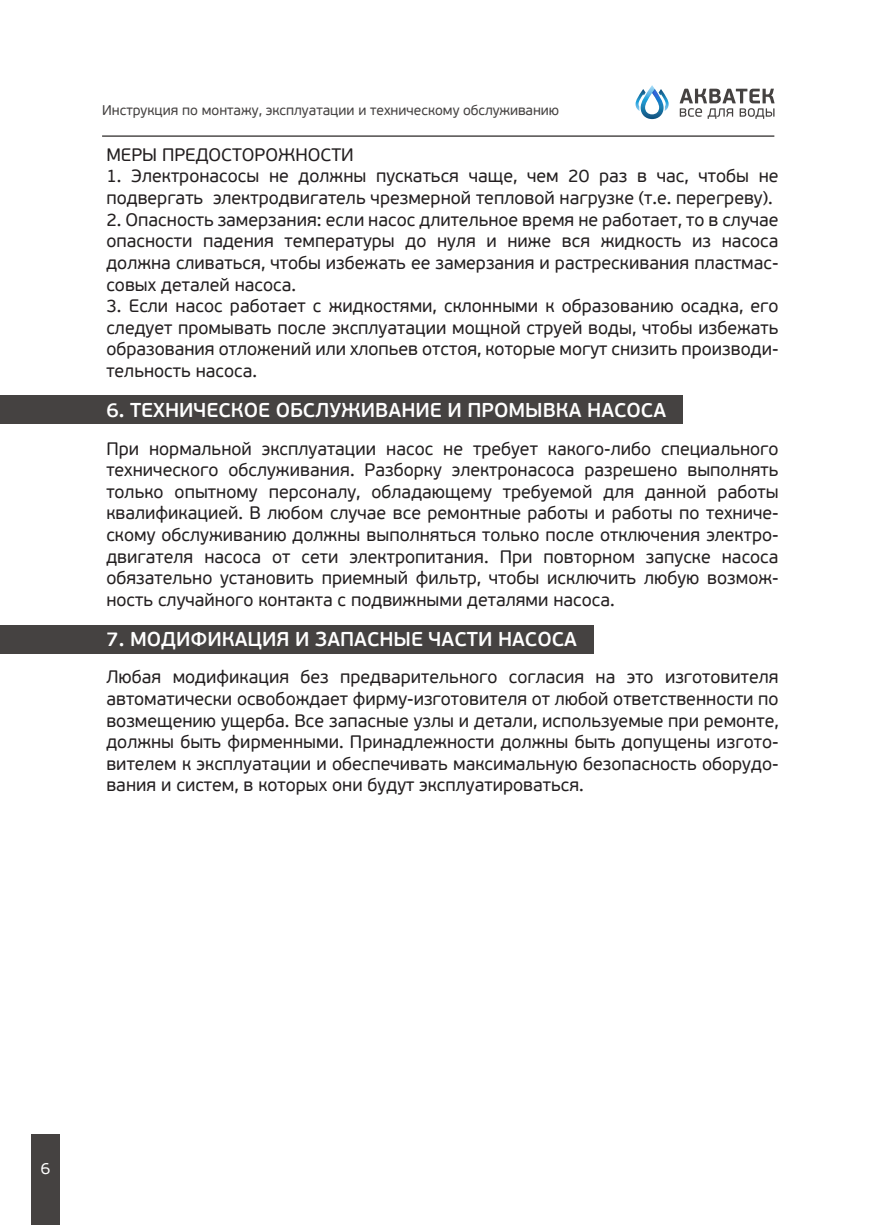
<style>
.page{position:relative;width:885px;height:1225px;background:#fff}
.page>*{position:absolute;margin:0;border:0;box-sizing:border-box;transform-origin:0 0}
.t1{font:600 20px "PF Beau Sans Pro";color:#fff}
.t2{font:18px/21.6px "PF Beau Sans Pro";color:#231f20;text-align:justify}
.t3{font:16px "PF Beau Sans Pro";color:#fff}
.t4{font:14px "PF Beau Sans Pro";color:#454241}
</style>
<div class="page">
<div style="left:0;top:395px;width:682px;height:29px;background:#454241"></div>
<div style="left:0;top:625px;width:593px;height:29px;background:#454241"></div>
<div style="left:31px;top:1134px;width:29px;height:91px;background:#454241"></div>
<svg style="left:679px;top:89px;width:95px;height:30px"></svg>
<svg style="left:635px;top:85px;width:33px;height:34px"></svg>
<hr style="left:102px;top:135px;width:672px;height:2px;background:#454241">
<p class="t4" style="left:102px;top:102px;width:458px">Инструкция по монтажу, эксплуатации и техническому обслуживанию</p>
<p class="t2" style="left:106px;top:144px;width:249px">МЕРЫ ПРЕДОСТОРОЖНОСТИ</p>
<p class="t2" style="left:106px;top:166px;width:673px">1. Электронасосы не должны пускаться чаще, чем 20 раз в час, чтобы не подвергать электродвигатель чрезмерной тепловой нагрузке (т.е. перегреву).</p>
<p class="t2" style="left:106px;top:209px;width:673px">2. Опасность замерзания: если насос длительное время не работает, то в случае опасности падения температуры до нуля и ниже вся жидкость из насоса должна сливаться, чтобы избежать ее замерзания и растрескивания пластмас&shy;совых деталей насоса.</p>
<p class="t2" style="left:106px;top:295px;width:673px">3. Если насос работает с жидкостями, склонными к образованию осадка, его следует промывать после эксплуатации мощной струей воды, чтобы избежать образования отложений или хлопьев отстоя, которые могут снизить производи&shy;тельность насоса.</p>
<p class="t1" style="left:106px;top:398px;width:561px">6. ТЕХНИЧЕСКОЕ ОБСЛУЖИВАНИЕ И ПРОМЫВКА НАСОСА</p>
<p class="t2" style="left:106px;top:438px;width:673px">При нормальной эксплуатации насос не требует какого-либо специального технического обслуживания. Разборку электронасоса разрешено выполнять только опытному персоналу, обладающему требуемой для данной работы квалификацией. В любом случае все ремонтные работы и работы по техниче&shy;скому обслуживанию должны выполняться только после отключения электро&shy;двигателя насоса от сети электропитания. При повторном запуске насоса обязательно установить приемный фильтр, чтобы исключить любую возмож&shy;ность случайного контакта с подвижными деталями насоса.</p>
<p class="t1" style="left:106px;top:627px;width:472px">7. МОДИФИКАЦИЯ И ЗАПАСНЫЕ ЧАСТИ НАСОСА</p>
<p class="t2" style="left:106px;top:667px;width:673px">Любая модификация без предварительного согласия на это изготовителя автоматически освобождает фирму-изготовителя от любой ответственности по возмещению ущерба. Все запасные узлы и детали, используемые при ремонте, должны быть фирменными. Принадлежности должны быть допущены изгото&shy;вителем к эксплуатации и обеспечивать максимальную безопасность оборудо&shy;вания и систем, в которых они будут эксплуатироваться.</p>
<p class="t3" style="left:41px;top:1158px;width:11px">6</p>
</div>
